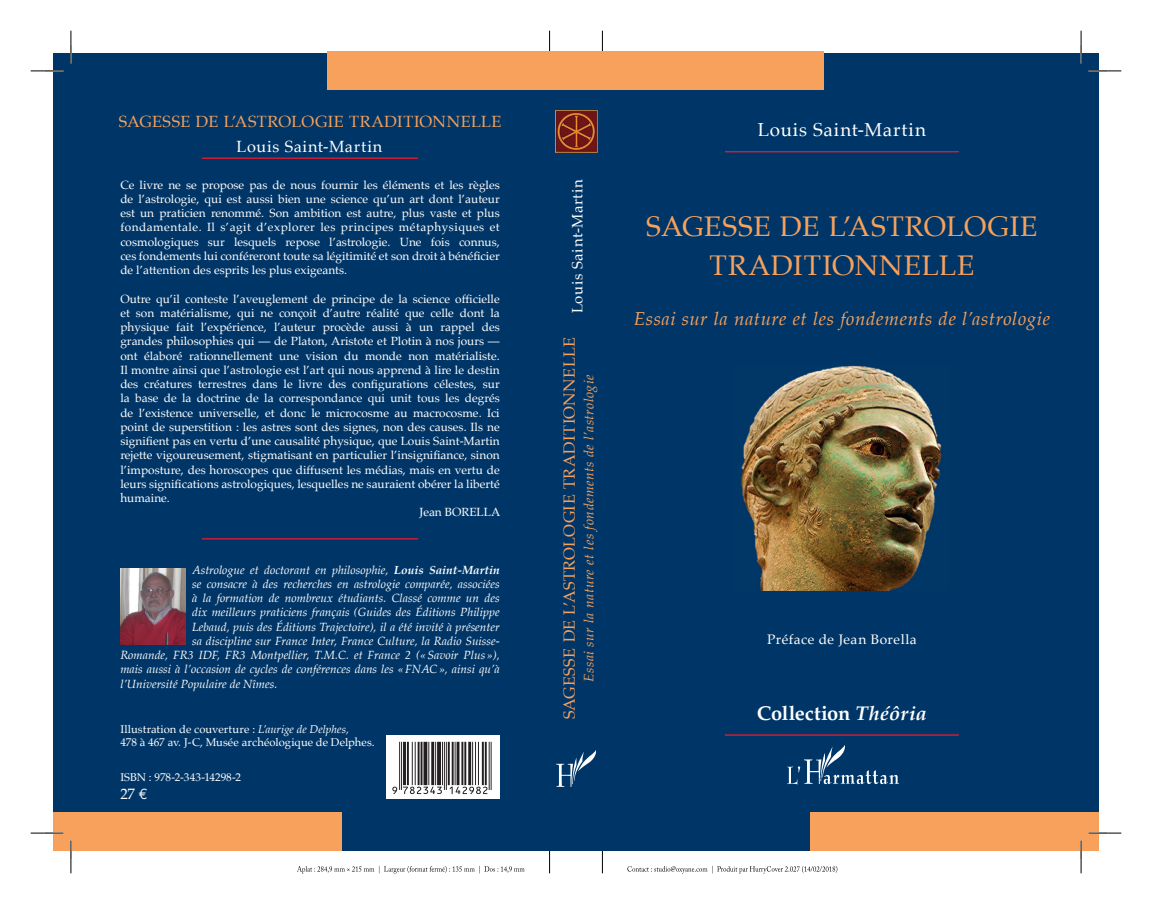
<style>
.page{position:relative;width:1152px;height:904px;background:#fff}
.page>*{position:absolute;margin:0;border:0;box-sizing:border-box;transform-origin:0 0}
.t1{font:28.38px/38.4px "Palatino";letter-spacing:.02em;color:#f8a15c;text-align:center}
.t2{font:700 20px "Palatino";color:#fff}
.t3{font:italic 18.75px "Palatino";letter-spacing:.03em;color:#f8a15c}
.t4{font:18.75px "Palatino";letter-spacing:.05em;color:#fff}
.t5{font:16.25px "Palatino";letter-spacing:.02em;color:#f8a15c}
.t6{font:16.25px "Palatino";letter-spacing:.05em;color:#fff}
.t7{font:15px "Palatino";letter-spacing:.045em;color:#fff}
.t8{font:italic 13.75px "Palatino";letter-spacing:.035em;color:#f8a15c}
.t9{font:13.75px "Palatino";letter-spacing:.035em;color:#fff}
.t10{font:11.88px/14.2px "Palatino";color:#fff;text-align:justify}
.t11{font:italic 11.88px "Palatino";color:#fff}
.t12{font:11.25px/13.5px "Palatino";color:#fff}
.s1{font-weight:700}
.s2{font-style:italic}
.s3{font-style:inherit}
.s4{font-family:"Euro Mono"}
</style>
<div class="page">
<svg style="left:602px;top:31px;width:1px;height:20px"></svg>
<svg style="left:602px;top:850px;width:1px;height:23px"></svg>
<svg style="left:549px;top:31px;width:1px;height:20px"></svg>
<svg style="left:549px;top:850px;width:1px;height:23px"></svg>
<svg style="left:627px;top:865px;width:210px;height:8px"></svg>
<svg style="left:297px;top:865px;width:227px;height:8px"></svg>
<div style="left:53px;top:53px;width:1045px;height:797px;background:#003667"></div>
<div style="left:328px;top:51px;width:496px;height:39px;background:#f8a15c"></div>
<div style="left:53px;top:811px;width:288px;height:39px;background:#f8a15c"></div>
<div style="left:810px;top:811px;width:288px;height:39px;background:#f8a15c"></div>
<img style="left:787px;top:745px;width:111px;height:39px">
<img style="left:556px;top:751px;width:39px;height:35px">
<img style="left:555px;top:110px;width:42px;height:42px">
<hr style="left:724px;top:734px;width:234px;height:1px;background:#ee1b2d">
<hr style="left:724px;top:151px;width:234px;height:1px;background:#ee1b2d">
<hr style="left:202px;top:158px;width:216px;height:1px;background:#ee1b2d">
<hr style="left:202px;top:538px;width:216px;height:1px;background:#ee1b2d">
<div style="left:386px;top:735px;width:113px;height:64px;background:#fff"></div>
<img style="left:120px;top:568px;width:65px;height:76px">
<svg style="left:392px;top:741px;width:99px;height:53px"></svg>
<img style="left:741px;top:365px;width:201px;height:225px">
<svg style="left:31px;top:70px;width:32px;height:2px"></svg>
<svg style="left:1088px;top:70px;width:33px;height:2px"></svg>
<svg style="left:31px;top:832px;width:32px;height:1px"></svg>
<svg style="left:1088px;top:832px;width:33px;height:1px"></svg>
<svg style="left:70px;top:31px;width:2px;height:32px"></svg>
<svg style="left:70px;top:840px;width:2px;height:33px"></svg>
<svg style="left:1080px;top:31px;width:1px;height:32px"></svg>
<svg style="left:1080px;top:840px;width:1px;height:33px"></svg>
<h3 class="t5" style="left:119px;top:108px;width:384px">SAGESSE DE L’ASTROLOGIE TRADITIONNELLE</h3>
<h3 class="t6" style="left:236px;top:133px;width:147px">Louis Saint-Martin</h3>
<p class="t10" style="left:120px;top:177px;width:381px">Ce livre ne se propose pas de nous fournir les éléments et les règles de l’astrologie, qui est aussi bien une science qu’un art dont l’auteur est un praticien renommé. Son ambition est autre, plus vaste et plus fondamentale. Il s’agit d’explorer les principes métaphysiques et cosmologiques sur lesquels repose l’astrologie. Une fois connus, ces fondements lui conféreront toute sa légitimité et son droit à bénéficier de l’attention des esprits les plus exigeants.</p>
<p class="t10" style="left:120px;top:291px;width:381px">Outre qu’il conteste l’aveuglement de principe de la science officielle</p>
<p class="t10" style="left:120px;top:305px;width:381px">et son matérialisme, qui ne conçoit d’autre réalité que celle dont la</p>
<p class="t10" style="left:120px;top:320px;width:381px">physique fait l’expérience, l’auteur procède aussi à un rappel des</p>
<p class="t10" style="left:120px;top:334px;width:381px">grandes philosophies qui — de Platon, Aristote et Plotin à nos jours —</p>
<p class="t10" style="left:120px;top:348px;width:381px">ont élaboré rationnellement une vision du monde non matérialiste.</p>
<p class="t10" style="left:120px;top:362px;width:381px">Il montre ainsi que l’astrologie est l’art qui nous apprend à lire le destin</p>
<p class="t10" style="left:120px;top:377px;width:381px">des créatures terrestres dans le livre des configurations célestes, sur</p>
<p class="t10" style="left:120px;top:391px;width:381px">la base de la doctrine de la correspondance qui unit tous les degrés</p>
<p class="t10" style="left:120px;top:405px;width:381px">de l’existence universelle, et donc le microcosme au macrocosme. Ici</p>
<p class="t10" style="left:120px;top:419px;width:381px">point de superstition : les astres sont des signes, non des causes. Ils ne</p>
<p class="t10" style="left:120px;top:434px;width:381px">signifient pas en vertu d’une causalité physique, que Louis Saint-Martin</p>
<p class="t10" style="left:120px;top:448px;width:381px">rejette vigoureusement, stigmatisant en particulier l’insignifiance, sinon</p>
<p class="t10" style="left:120px;top:462px;width:381px">l’imposture, des horoscopes que diffusent les médias, mais en vertu de</p>
<p class="t10" style="left:120px;top:476px;width:381px">leurs significations astrologiques, lesquelles ne sauraient obérer la liberté</p>
<p class="t10" style="left:120px;top:491px;width:51px">humaine.</p>
<p class="t10" style="left:419px;top:505px;width:82px">Jean BORELLA</p>
<p class="t11" style="left:192px;top:559px;width:309px">Astrologue et doctorant en philosophie, <span class="s1">Louis Saint-Martin</span></p>
<p class="t11" style="left:192px;top:573px;width:309px">se consacre à des recherches en astrologie comparée, associées</p>
<p class="t11" style="left:192px;top:588px;width:309px">à la formation de nombreux étudiants. Classé comme un des</p>
<p class="t11" style="left:192px;top:602px;width:309px">dix meilleurs praticiens français (Guides des Éditions Philippe</p>
<p class="t11" style="left:192px;top:616px;width:309px">Lebaud, puis des Éditions Trajectoire), il a été invité à présenter</p>
<p class="t11" style="left:192px;top:630px;width:309px">sa discipline sur France Inter, France Culture, la Radio Suisse-</p>
<p class="t11" style="left:120px;top:645px;width:381px">Romande, FR3 IDF, FR3 Montpellier, T.M.C. et France 2 (« Savoir Plus »),</p>
<p class="t11" style="left:120px;top:659px;width:381px">mais aussi à l’occasion de cycles de conférences dans les « FNAC », ainsi qu’à</p>
<p class="t11" style="left:120px;top:673px;width:158px">l’Université Populaire de Nîmes.</p>
<p class="t12" style="left:120px;top:722px;width:256px">Illustration de couverture : <span class="s2">L’aurige de Delphes,<br></span>478 à 467 av<span class="s2">.</span> J-C, Musée archéologique de Delphes.</p>
<p class="t12" style="left:120px;top:770px;width:122px"><span class="s3">ISBN</span> : 978-2-343-14298-2</p>
<p class="t7" style="left:120px;top:781px;width:29px">27 <span class="s4">€</span></p>
<p class="t7" style="left:564px;top:313px;width:136px;rotate:-90deg">Louis Saint-Martin</p>
<h3 class="t5" style="left:555px;top:719px;width:384px;rotate:-90deg">SAGESSE DE L’ASTROLOGIE TRADITIONNELLE</h3>
<p class="t8" style="left:577px;top:682px;width:309px;rotate:-90deg">Essai sur la nature et les fondements de l’astrologie</p>
<h3 class="t4" style="left:757px;top:114px;width:170px">Louis Saint-Martin</h3>
<h1 class="t1" style="left:646px;top:207px;width:393px">SAGESSE DE L’ASTROLOGIE<br>TRADITIONNELLE</h1>
<h3 class="t3" style="left:633px;top:303px;width:417px">Essai sur la nature et les fondements de l’astrologie</h3>
<p class="t9" style="left:767px;top:628px;width:151px">Préface de Jean Borella</p>
<h2 class="t2" style="left:756px;top:696px;width:172px">Collection <span class="s2">Théôria</span></h2>
</div>
